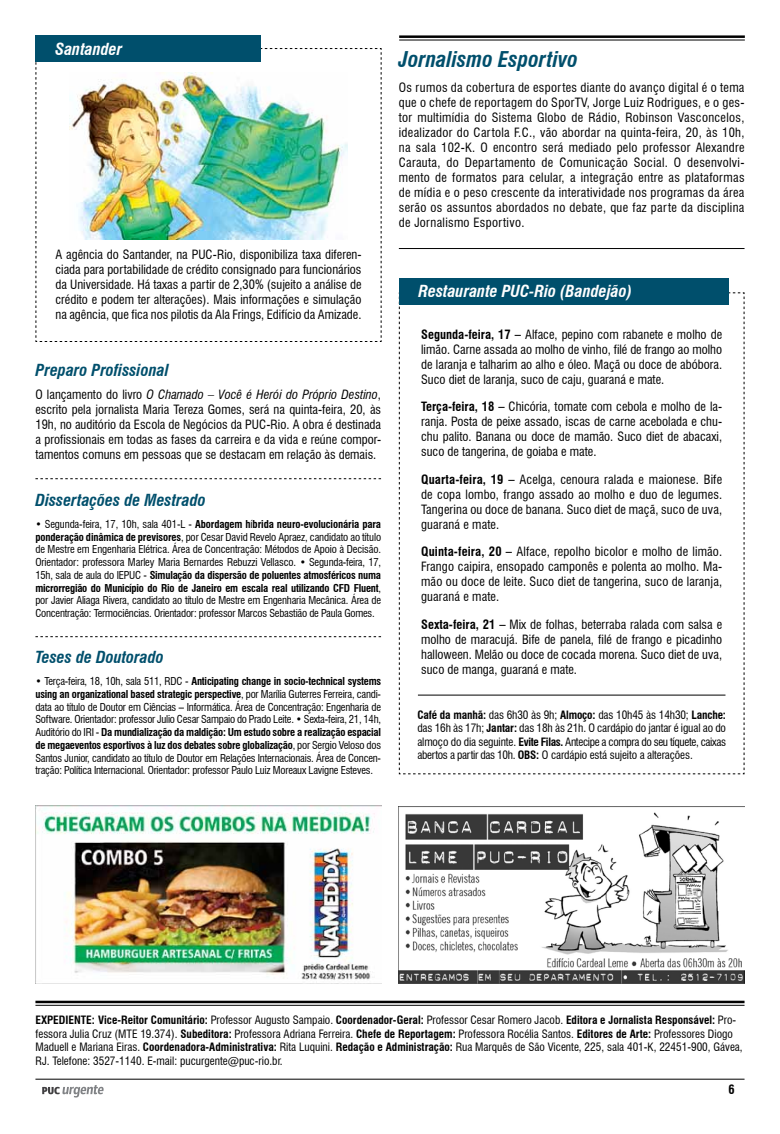
<style>
.page{position:relative;width:780px;height:1134px;background:#fff}
.page>*{position:absolute;margin:0;border:0;box-sizing:border-box;transform-origin:0 0}
.t1{font:italic 700 condensed 21.25px "Swiss 721 BT";color:#004f6c}
.t2{font:italic 700 condensed 16.25px "Swiss 721 BT";color:#004f6c}
.t3{font:italic 700 condensed 16.25px "Swiss 721 BT";color:#fff}
.t4{font:condensed 12.5px/15px "Swiss 721 BT";color:#000;text-align:justify}
.t5{font:700 condensed 12.5px "Swiss 721 BT";color:#000}
.t6{font:condensed 11.25px/13.5px "Swiss 721 BT";color:#000}
.t7{font:condensed 10.62px/12.8px "Swiss 721 BT";letter-spacing:-.02em;color:#000;text-align:justify}
.s1{font-style:italic}
.s2{font-weight:700}
</style>
<div class="page">
<hr style="left:35px;top:1079px;width:709px;height:1px;background:#000">
<svg style="left:42px;top:1085px;width:62px;height:12px"></svg>
<img style="left:35px;top:806px;width:346px;height:177px">
<img style="left:399px;top:806px;width:345px;height:177px">
<hr style="left:35px;top:1001px;width:709px;height:2px;background:#000">
<hr style="left:35px;top:1005px;width:709px;height:1px;background:#000">
<svg style="left:398px;top:292px;width:347px;height:483px"></svg>
<div style="left:399px;top:278px;width:329px;height:26px;background:#004f6c"></div>
<hr style="left:418px;top:695px;width:307px;height:1px;background:#000">
<svg style="left:35px;top:478px;width:346px;height:1px"></svg>
<svg style="left:35px;top:636px;width:346px;height:1px"></svg>
<img style="left:35px;top:48px;width:347px;height:294px">
<div style="left:35px;top:35px;width:225px;height:27px;background:#004f6c"></div>
<hr style="left:399px;top:248px;width:345px;height:1px;background:#000">
<hr style="left:399px;top:35px;width:345px;height:3px;background:#000">
<hr style="left:399px;top:40px;width:345px;height:1px;background:#000">
<h2 class="t3" style="left:55px;top:39px;width:69px">Santander</h2>
<p class="t4" style="left:55px;top:247px;width:307px">A agência do Santander, na PUC-Rio, disponibiliza taxa diferen&shy;ciada para portabilidade de crédito consignado para funcionários da Universidade. Há taxas a partir de 2,30% (sujeito a análise de crédito e podem ter alterações). Mais informações e simulação na agência, que fica nos pilotis da Ala Frings, Edifício da Amizade.</p>
<h2 class="t2" style="left:35px;top:361px;width:135px">Preparo Profissional</h2>
<p class="t4" style="left:35px;top:387px;width:347px">O lançamento do livro <span class="s1">O Chamado – Você é Herói do Próprio Destino</span>, escrito pela jornalista Maria Tereza Gomes, será na quinta-feira, 20, às 19h, no auditório da Escola de Negócios da PUC-Rio. A obra é destinada a profissionais em todas as fases da carreira e da vida e reúne compor&shy;tamentos comuns em pessoas que se destacam em relação às demais.</p>
<h2 class="t2" style="left:35px;top:490px;width:172px">Dissertações de Mestrado</h2>
<p class="t7" style="left:35px;top:518px;width:347px">• Segunda-feira, 17, 10h, sala 401-L - <span class="s2">Abordagem h</span>í<span class="s2">brida neuro-evolucionária para ponderação dinâmica de previsores</span>, por Cesar David Revelo Apraez, candidato ao título de Mestre em Engenharia Elétrica. Área de Concentração: Métodos de Apoio à Decisão.<br>Orientador: professora Marley Maria Bernardes Rebuzzi Vellasco. • Segunda-feira, 17, 15h, sala de aula do IEPUC - <span class="s2">Simulação da dispersão de poluentes atmosféricos numa microrregião do Município do Rio de Janeiro em escala real utilizando CFD Fluent</span>, por Javier Aliaga Rivera, candidato ao título de Mestre em Engenharia Mecânica. Área de Concentração: Termociências. Orientador: professor Marcos Sebastião de Paula Gomes.</p>
<h2 class="t2" style="left:35px;top:647px;width:130px">Teses de Doutorado</h2>
<p class="t7" style="left:35px;top:675px;width:347px">• Terça-feira, 18, 10h, sala 511, RDC - <span class="s2">Anticipating change in socio-technical systems using an organizational based strategic perspective</span>, por Marília Guterres Ferreira, candi&shy;data ao título de Doutor em Ciências – Informática. Área de Concentração: Engenharia de Software. Orientador: professor Julio Cesar Sampaio do Prado Leite. • Sexta-feira, 21, 14h, Auditório do IRI - <span class="s2">Da mundialização da maldição: Um estudo sobre a realização espacial de megaeventos esportivos à luz dos debates sobre globalização</span>, por Sergio Veloso dos Santos Junior, candidato ao título de Doutor em Relações Internacionais. Área de Concen&shy;tração: Política Internacional. Orientador: professor Paulo Luiz Moreaux Lavigne Esteves.</p>
<h1 class="t1" style="left:399px;top:46px;width:180px">Jornalismo Esportivo</h1>
<p class="t4" style="left:399px;top:80px;width:347px">Os rumos da cobertura de esportes diante do avanço digital é o tema que o chefe de reportagem do SporTV, Jorge Luiz Rodrigues, e o ges&shy;tor multimídia do Sistema Globo de Rádio, Robinson Vasconcelos, idealizador do Cartola F.C., vão abordar na quinta-feira, 20, às 10h, na sala 102-K. O encontro será mediado pelo professor Alexandre Carauta, do Departamento de Comunicação Social. O desenvolvi&shy;mento de formatos para celular, a integração entre as plataformas de mídia e o peso crescente da interatividade nos programas da área serão os assuntos abordados no debate, que faz parte da disciplina de Jornalismo Esportivo.</p>
<h2 class="t3" style="left:418px;top:282px;width:215px">Restaurante PUC-Rio (Bandejão)</h2>
<p class="t4" style="left:421px;top:327px;width:302px"><span class="s2">Segunda-feira, 17 –</span> Alface, pepino com rabanete e molho de limão. Carne assada ao molho de vinho, filé de frango ao molho de laranja e talharim ao alho e óleo. Maçã ou doce de abóbora.<br>Suco diet de laranja, suco de caju, guaraná e mate.</p>
<p class="t4" style="left:421px;top:399px;width:302px"><span class="s2">Terça-feira, 18 –</span> Chicória, tomate com cebola e molho de la&shy;ranja. Posta de peixe assado, iscas de carne acebolada e chu&shy;chu palito. Banana ou doce de mamão. Suco diet de abacaxi, suco de tangerina, de goiaba e mate.</p>
<p class="t4" style="left:421px;top:472px;width:302px"><span class="s2">Quarta-feira, 19 –</span> Acelga, cenoura ralada e maionese. Bife de copa lombo, frango assado ao molho e duo de legumes.<br>Tangerina ou doce de banana. Suco diet de maçã, suco de uva, guaraná e mate.</p>
<p class="t4" style="left:421px;top:544px;width:302px"><span class="s2">Quinta-feira, 20 –</span> Alface, repolho bicolor e molho de limão.<br>Frango caipira, ensopado camponês e polenta ao molho. Ma&shy;mão ou doce de leite. Suco diet de tangerina, suco de laranja, guaraná e mate.</p>
<p class="t4" style="left:421px;top:617px;width:302px"><span class="s2">Sexta-feira, 21 –</span> Mix de folhas, beterraba ralada com salsa e molho de maracujá. Bife de panela, filé de frango e picadinho halloween. Melão ou doce de cocada morena. Suco diet de uva, suco de manga, guaraná e mate.</p>
<p class="t6" style="left:417px;top:708px;width:310px;text-align:justify"><span class="s2">Café da manhã:</span> das 6h30 às 9h; <span class="s2">Almoço:</span> das 10h45 às 14h30; <span class="s2">Lanche: </span>das 16h às 17h; <span class="s2">Jantar:</span> das 18h às 21h. O cardápio do jantar é igual ao do almoço do dia seguinte. <span class="s2">Evite Filas.</span> Antecipe a compra do seu tíquete, caixas abertos a partir das 10h. <span class="s2">OBS:</span> O cardápio está sujeito a alterações.</p>
<p class="t6" style="left:35px;top:1013px;width:708px"><span class="s2">EXPEDIENTE: Vice-Reitor Comunitário:</span> Professor Augusto Sampaio. <span class="s2">Coordenador-Geral:</span> Professor Cesar Romero Jacob. <span class="s2">Editora e Jornalista Responsável:</span> Pro&shy;fessora Julia Cruz (MTE 19.374). <span class="s2">Subeditora:</span> Professora Adriana Ferreira. <span class="s2">Chefe de Reportagem:</span> Professora Rocélia Santos. <span class="s2">Editores de Arte:</span> Professores Diogo Maduell e Mariana Eiras. <span class="s2">Coordenadora-Administrativa:</span> Rita Luquini. <span class="s2">Redação e Administração:</span> Rua Marquês de São Vicente, 225, sala 401-K, 22451-900, Gávea, RJ. Telefone: 3527-1140. E-mail: pucurgente@puc-rio.br.</p>
<p class="t5" style="left:728px;top:1082px;width:8px">6</p>
</div>
